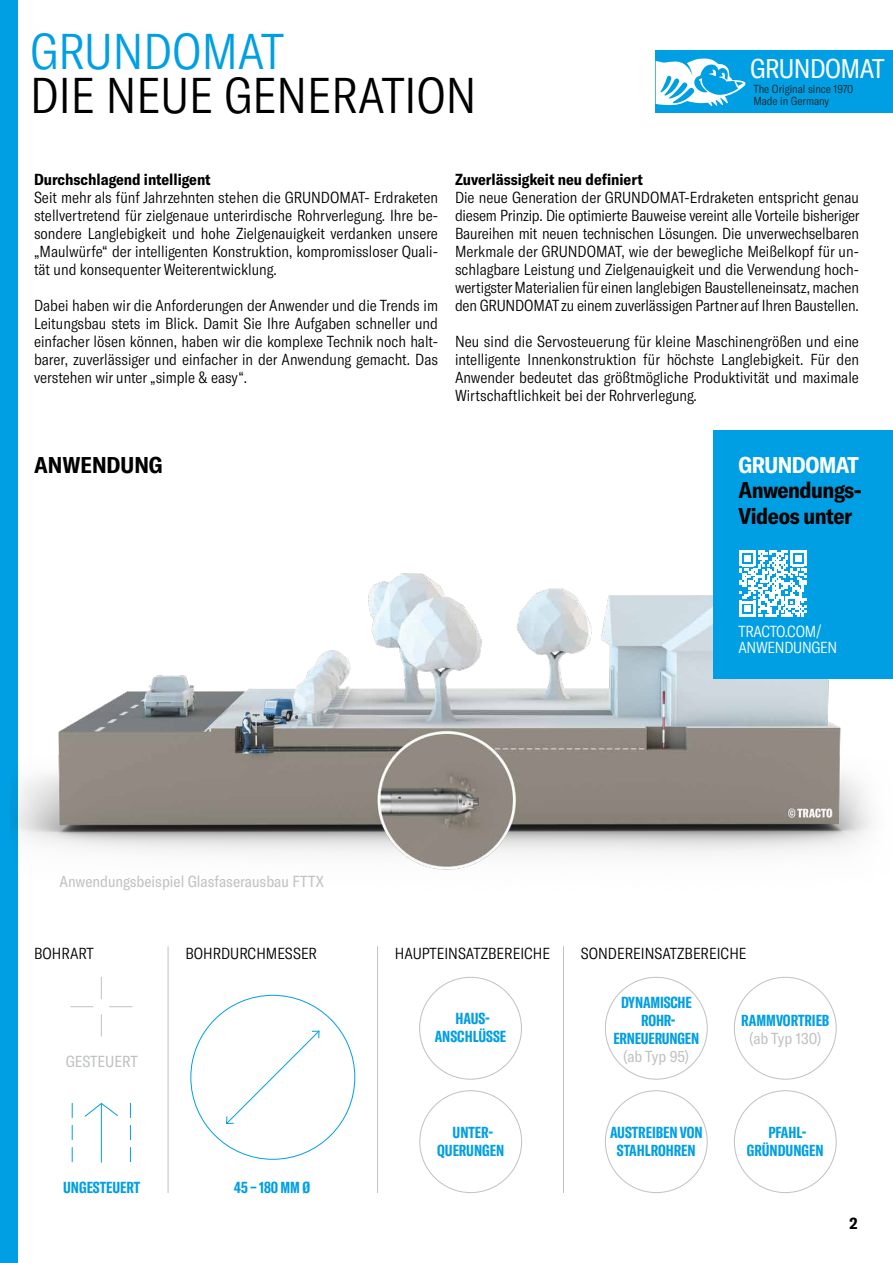
<style>
.page{position:relative;width:893px;height:1263px;background:#fff}
.page>*{position:absolute;margin:0;border:0;box-sizing:border-box;transform-origin:0 0}
.t1{font:300 condensed 49.5px "GT America";color:#000}
.t2{font:300 condensed 49.5px "GT America";color:#009fe3}
.t3{font:condensed 26.7px "GT America";letter-spacing:-.02em;color:#fff}
.t4{font:700 condensed 22.5px/25.5px "GT America";letter-spacing:-.02em;color:#000}
.t5{font:700 condensed 22.5px "GT America";color:#000}
.t6{font:700 condensed 22.5px "GT America";letter-spacing:-.02em;color:#fff}
.t7{font:300 condensed 15.75px/18px "GT America";color:#000;text-align:justify}
.t8{font:700 extra-condensed 15.75px/18px "GT America";color:#009fe3;text-align:center}
.t9{font:condensed 15.75px "GT America";color:#bfc1c2}
.t10{font:700 condensed 15.75px "GT America";color:#000}
.t11{font:300 condensed 15.75px/16.5px "GT America";letter-spacing:-.02em;color:#fff}
.t12{font:300 condensed 11.55px/11.6px "GT America";color:#21211f}
</style>
<div class="page">
<div style="left:0;top:0;width:17px;height:1263px;background:#009fe3"></div>
<img style="left:11px;top:491px;width:861px;height:414px">
<div style="left:656px;top:51px;width:237px;height:62px;background:#009fe3"></div>
<svg style="left:656px;top:58px;width:90px;height:48px"></svg>
<hr style="left:377px;top:946px;width:1px;height:247px;background:#bfc1c2">
<hr style="left:563px;top:946px;width:1px;height:247px;background:#bfc1c2">
<hr style="left:168px;top:946px;width:1px;height:247px;background:#bfc1c2">
<svg style="left:226px;top:1030px;width:94px;height:94px"></svg>
<div style="left:713px;top:431px;width:180px;height:248px;background:#009fe3"></div>
<svg style="left:739px;top:550px;width:67px;height:67px"></svg>
<svg style="left:101px;top:977px;width:1px;height:22px"></svg>
<svg style="left:101px;top:1014px;width:1px;height:22px"></svg>
<svg style="left:109px;top:1006px;width:23px;height:1px"></svg>
<svg style="left:70px;top:1006px;width:23px;height:1px"></svg>
<svg style="left:130px;top:1147px;width:1px;height:15px"></svg>
<svg style="left:130px;top:1125px;width:1px;height:15px"></svg>
<svg style="left:130px;top:1103px;width:1px;height:15px"></svg>
<svg style="left:72px;top:1147px;width:1px;height:15px"></svg>
<svg style="left:72px;top:1125px;width:1px;height:15px"></svg>
<svg style="left:72px;top:1103px;width:1px;height:15px"></svg>
<hr style="left:101px;top:1103px;width:1px;height:59px;background:#009fe3">
<svg style="left:84px;top:1103px;width:34px;height:14px"></svg>
<h1 class="t2" style="left:30px;top:23px;width:255px">GRUNDOMAT</h1>
<h1 class="t1" style="left:30px;top:67px;width:448px">DIE NEUE GENERATION</h1>
<h2 class="t3" style="left:750px;top:53px;width:136px">GRUNDOMAT</h2>
<p class="t12" style="left:753px;top:83px;width:101px">The Original since 1970<br>Made in Germany</p>
<p class="t10" style="left:34px;top:170px;width:178px">Durchschlagend intelligent</p>
<p class="t7" style="left:34px;top:188px;width:405px">Seit mehr als fünf Jahrzehnten stehen die GRUNDOMAT- Erdraketen stellvertretend für zielgenaue unterirdische Rohrverlegung. Ihre be&shy;sondere Langlebigkeit und hohe Zielgenauigkeit verdanken unsere „Maulwürfe“ der intelligenten Konstruktion, kompromissloser Quali&shy;tät und konsequenter Weiterentwicklung.</p>
<p class="t7" style="left:34px;top:296px;width:405px">Dabei haben wir die Anforderungen der Anwender und die Trends im Leitungsbau stets im Blick. Damit Sie Ihre Aufgaben schneller und einfacher lösen können, haben wir die komplexe Technik noch halt&shy;barer, zuverlässiger und einfacher in der Anwendung gemacht. Das verstehen wir unter „simple &amp; easy“.</p>
<p class="t10" style="left:455px;top:170px;width:189px">Zuverlässigkeit neu definiert</p>
<p class="t7" style="left:455px;top:188px;width:406px">Die neue Generation der GRUNDOMAT-Erdraketen entspricht genau diesem Prinzip. Die optimierte Bauweise vereint alle Vorteile bisheriger Baureihen mit neuen technischen Lösungen. Die unverwechselbaren Merkmale der GRUNDOMAT, wie der bewegliche Meißelkopf für un&shy;schlagbare Leistung und Zielgenauigkeit und die Verwendung hoch&shy;wertigster Materialien für einen langlebigen Baustelleneinsatz, machen den GRUNDOMAT zu einem zuverlässigen Partner auf Ihren Baustellen.</p>
<p class="t7" style="left:455px;top:332px;width:405px">Neu sind die Servosteuerung für kleine Maschinengrößen und eine intelligente Innenkonstruktion für höchste Langlebigkeit. Für den Anwender bedeutet das größtmögliche Produktivität und maximale Wirtschaftlichkeit bei der Rohrverlegung.</p>
<h3 class="t5" style="left:34px;top:451px;width:130px">ANWENDUNG</h3>
<h3 class="t6" style="left:738px;top:451px;width:122px">GRUNDOMAT</h3>
<h3 class="t4" style="left:738px;top:477px;width:125px">Anwendungs-<br>Videos unter</h3>
<p class="t11" style="left:738px;top:623px;width:100px">TRACTO.COM/<br>ANWENDUNGEN</p>
<p class="t9" style="left:60px;top:872px;width:266px">Anwendungsbeispiel Glasfaserausbau FTTX</p>
<p class="t7" style="left:34px;top:944px;width:61px">BOHRART</p>
<p class="t9" style="left:66px;top:1052px;width:74px">GESTEUERT</p>
<p class="t8" style="left:63px;top:1178px;width:79px">UNGESTEUERT</p>
<p class="t7" style="left:185px;top:944px;width:133px">BOHRDURCHMESSER</p>
<p class="t8" style="left:234px;top:1178px;width:78px">45 – 180 MM Ø</p>
<p class="t7" style="left:395px;top:944px;width:157px">HAUPTEINSATZBEREICHE</p>
<p class="t7" style="left:581px;top:944px;width:167px">SONDEREINSATZBEREICHE</p>
<p class="t8" style="left:435px;top:1010px;width:73px">HAUS-<br>ANSCHLÜSSE</p>
<p class="t8" style="left:613px;top:993px;width:87px">DYNAMISCHE<br>ROHR-<br>ERNEUERUNGEN</p>
<p class="t9" style="left:623px;top:1047px;width:68px">(ab Typ 95)</p>
<p class="t8" style="left:741px;top:1011px;width:90px">RAMMVORTRIEB</p>
<p class="t9" style="left:749px;top:1029px;width:74px">(ab Typ 130)</p>
<p class="t8" style="left:437px;top:1123px;width:69px">UNTER-<br>QUERUNGEN</p>
<p class="t8" style="left:610px;top:1123px;width:94px">AUSTREIBEN VON<br>STAHLROHREN</p>
<p class="t8" style="left:747px;top:1123px;width:78px">PFAHL-<br>GRÜNDUNGEN</p>
<p class="t10" style="left:850px;top:1214px;width:10px">2</p>
</div>
